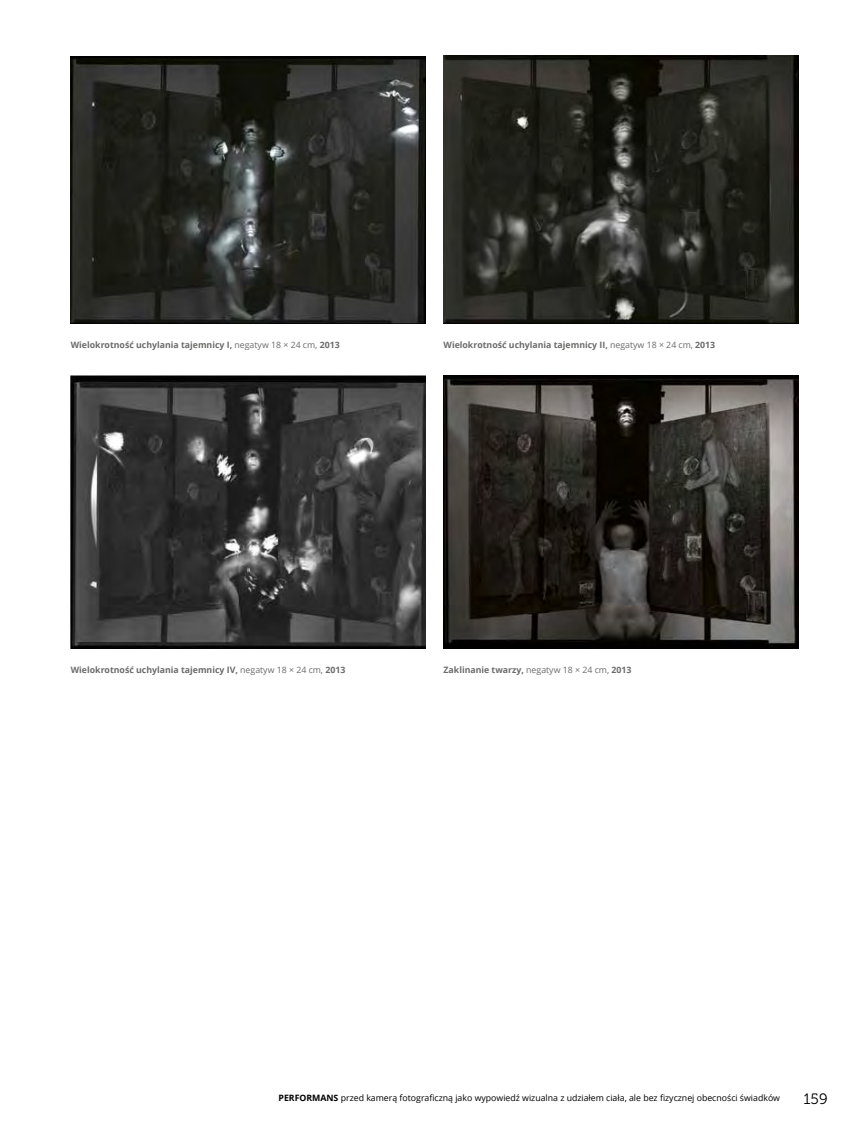
<style>
.page{position:relative;width:851px;height:1134px;background:#fff}
.page>*{position:absolute;margin:0;border:0;box-sizing:border-box;transform-origin:0 0}
.t1{font:15px "Museo 300";color:#000}
.t2{font:700 8.75px "Open Sans";color:#6b6b6a}
.t3{font:8.75px "Open Sans";color:#000}
.s1{font-weight:400}
.s2{font-weight:700}
</style>
<div class="page">
<img style="left:443px;top:376px;width:355px;height:272px">
<img style="left:71px;top:376px;width:355px;height:272px">
<img style="left:443px;top:56px;width:355px;height:268px">
<img style="left:71px;top:56px;width:355px;height:268px">
<p class="t2" style="left:71px;top:339px;width:270px">Wielokrotność uchylania tajemnicy I, <span class="s1">negatyw 18 × 24 cm,</span> 2013</p>
<p class="t2" style="left:443px;top:339px;width:273px">Wielokrotność uchylania tajemnicy II, <span class="s1">negatyw 18 × 24 cm,</span> 2013</p>
<p class="t2" style="left:71px;top:663px;width:276px">Wielokrotność uchylania tajemnicy IV, <span class="s1">negatyw 18 × 24 cm,</span> 2013</p>
<p class="t2" style="left:443px;top:663px;width:189px">Zaklinanie twarzy, <span class="s1">negatyw 18 × 24 cm,</span> 2013</p>
<p class="t3" style="left:278px;top:1092px;width:503px"><span class="s2">PERFORMANS</span> przed kamerą fotograficzną jako wypowiedź wizualna z udziałem ciała, ale bez fizycznej obecności świadków</p>
<h1 class="t1" style="left:803px;top:1090px;width:25px">159</h1>
</div>
